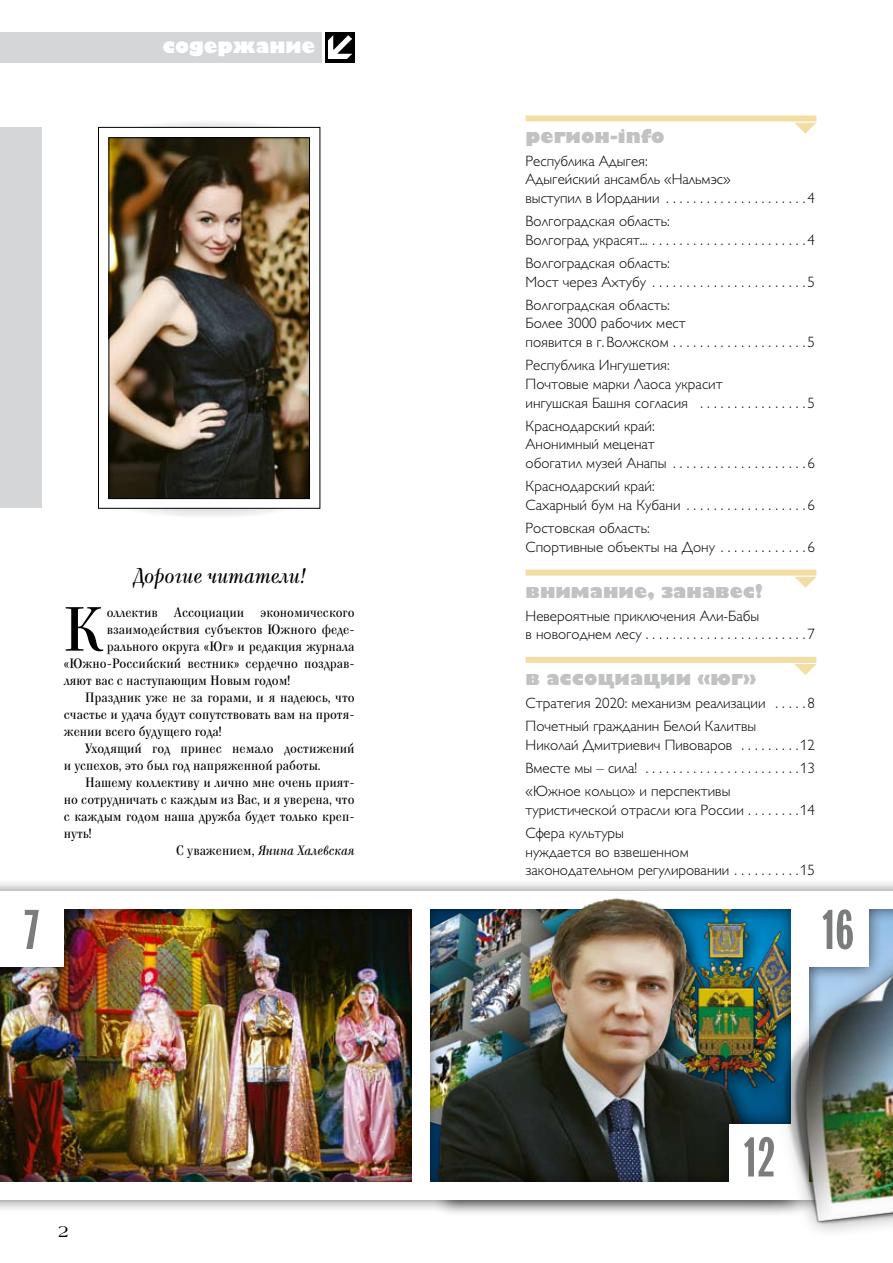
<style>
.page{position:relative;width:893px;height:1263px;background:#fff}
.page>*{position:absolute;margin:0;border:0;box-sizing:border-box;transform-origin:0 0}
.t1{font:62.1px "Kuzanyan C";color:#000}
.t2{font:54.75px "Gazeta Sans C";color:#7b7d7d}
.t3{font:italic 21px "Kuzanyan C";color:#000}
.t4{font:19.5px "Gill Sans Black C";letter-spacing:-.005em;color:#fff}
.t5{font:18.75px "Gill Sans Black C";color:#c1c2c2}
.t6{font:17.25px "Laguna C";color:#000}
.t7{font:15px/18.8px "Gill Sans Light C";color:#000}
.t8{font:13.5px "Kuzanyan C";color:#000}
.t9{font:italic 13.5px "Kuzanyan C";color:#000}
.s1{font-style:normal}
</style>
<div class="page">
<div style="left:0;top:29px;width:358px;height:37px;background:linear-gradient(to right,#fff,#fff)"></div>
<div style="left:0;top:32px;width:322px;height:30px;background:#d5d6d7"></div>
<div style="left:325px;top:32px;width:30px;height:30px;background:#000"></div>
<img style="left:328px;top:36px;width:23px;height:23px">
<div style="left:0;top:113px;width:893px;height:1108px;background:#000;opacity:.6"></div>
<div style="left:729px;top:1123px;width:62px;height:62px;background:#fff"></div>
<div style="left:0;top:905px;width:64px;height:62px;background:#fff"></div>
<div style="left:412px;top:891px;width:17px;height:308px;background:#fff"></div>
<div style="left:0;top:1182px;width:893px;height:17px;background:#fff"></div>
<div style="left:0;top:891px;width:893px;height:18px;background:#fff"></div>
<svg style="left:794px;top:577px;width:22px;height:11px"></svg>
<div style="left:526px;top:570px;width:290px;height:6px;background:#f2dea3"></div>
<svg style="left:794px;top:664px;width:22px;height:11px"></svg>
<div style="left:526px;top:657px;width:290px;height:6px;background:#f2dea3"></div>
<svg style="left:794px;top:123px;width:22px;height:11px"></svg>
<div style="left:526px;top:116px;width:290px;height:6px;background:#f2dea3"></div>
<img style="left:427px;top:885px;width:335px;height:139px">
<div style="left:762px;top:860px;width:131px;height:403px;background:#000;opacity:.4"></div>
<img style="left:732px;top:886px;width:161px;height:377px">
<h3 class="t4" style="left:163px;top:34px;width:154px">содержание</h3>
<h3 class="t3" style="left:133px;top:563px;width:176px">Дорогие читатели!</h3>
<h1 class="t1" style="left:64px;top:594px;width:40px">К</h1>
<p class="t8" style="left:107px;top:604px;width:249px">оллектив Ассоциации экономического</p>
<p class="t8" style="left:107px;top:621px;width:249px">взаимодействия субъектов Южного феде-</p>
<p class="t8" style="left:107px;top:638px;width:249px">рального округа «Юг» и редакция журнала</p>
<p class="t8" style="left:64px;top:655px;width:292px">«Южно-Российский вестник» сердечно поздрав-</p>
<p class="t8" style="left:64px;top:672px;width:228px">ляют вас с наступающим Новым годом!</p>
<p class="t8" style="left:85px;top:689px;width:271px">Праздник уже не за горами, и я надеюсь, что</p>
<p class="t8" style="left:64px;top:706px;width:292px">счастье и удача будут сопутствовать вам на протя-</p>
<p class="t8" style="left:64px;top:723px;width:159px">жении всего будущего года!</p>
<p class="t8" style="left:85px;top:740px;width:271px">Уходящий год принес немало достижений</p>
<p class="t8" style="left:64px;top:757px;width:258px">и успехов, это был год напряженной работы.</p>
<p class="t8" style="left:85px;top:774px;width:271px">Нашему коллективу и лично мне очень прият-</p>
<p class="t8" style="left:64px;top:791px;width:292px">но сотрудничать с каждым из Вас, и я уверена, что</p>
<p class="t8" style="left:64px;top:808px;width:292px">с каждым годом наша дружба будет только креп-</p>
<p class="t8" style="left:64px;top:825px;width:29px">нуть!</p>
<p class="t9" style="left:176px;top:842px;width:180px"><span class="s1">С уважением,</span> Янина Халевская</p>
<p class="t5" style="left:526px;top:124px;width:141px">регион-info</p>
<p class="t7" style="left:526px;top:151px;width:291px">Республика Адыгея:<br>Адыгейский ансамбль «Нальмэс»<br>выступил в Иордании . . . . . . . . . . . . . . . . . . . . 4</p>
<p class="t7" style="left:526px;top:212px;width:291px">Волгоградская область:<br>Волгоград украсят... . . . . . . . . . . . . . . . . . . . . . . 4</p>
<p class="t7" style="left:526px;top:253px;width:291px">Волгоградская область:<br>Мост через Ахтубу . . . . . . . . . . . . . . . . . . . . . . 5</p>
<p class="t7" style="left:526px;top:295px;width:291px">Волгоградская область:<br>Более 3000 рабочих мест<br>появится в г. Волжском . . . . . . . . . . . . . . . . . . . 5</p>
<p class="t7" style="left:526px;top:356px;width:291px">Республика Ингушетия:<br>Почтовые марки Лаоса украсит<br>ингушская Башня согласия . . . . . . . . . . . . . . . 5</p>
<p class="t7" style="left:526px;top:416px;width:291px">Краснодарский край:<br>Анонимный меценат<br>обогатил музей Анапы . . . . . . . . . . . . . . . . . . . 6</p>
<p class="t7" style="left:526px;top:477px;width:291px">Краснодарский край:<br>Сахарный бум на Кубани . . . . . . . . . . . . . . . . . 6</p>
<p class="t7" style="left:526px;top:518px;width:291px">Ростовская область:<br>Спортивные объекты на Дону . . . . . . . . . . . . 6</p>
<p class="t5" style="left:526px;top:579px;width:239px">внимание, занавес!</p>
<p class="t7" style="left:526px;top:606px;width:291px">Невероятные приключения Али-Бабы<br>в новогоднем лесу . . . . . . . . . . . . . . . . . . . . . . . 7</p>
<p class="t5" style="left:526px;top:667px;width:232px">в ассоциации «юг»</p>
<p class="t7" style="left:526px;top:692px;width:291px;line-height:23px">Стратегия 2020: механизм реализации . . . . 8<br>Почетный гражданин Белой Калитвы</p>
<p class="t7" style="left:526px;top:734px;width:291px;line-height:23px;text-align:justify">Николай Дмитриевич Пивоваров . . . . . . . . 12<br>Вместе мы – сила! . . . . . . . . . . . . . . . . . . . . . . 13 «Южное кольцо» и перспективы</p>
<p class="t7" style="left:526px;top:798px;width:291px;line-height:23px">туристической отрасли юга России . . . . . . . 14<br>Сфера культуры</p>
<p class="t7" style="left:526px;top:842px;width:291px">нуждается во взвешенном<br>законодательном регулировании . . . . . . . . . 15</p>
<h2 class="t2" style="left:24px;top:899px;width:18px">7</h2>
<h2 class="t2" style="left:822px;top:899px;width:34px">16</h2>
<p class="t6" style="left:58px;top:1222px;width:13px">2</p>
<h2 class="t2" style="left:743px;top:1126px;width:34px">12</h2>
</div>
